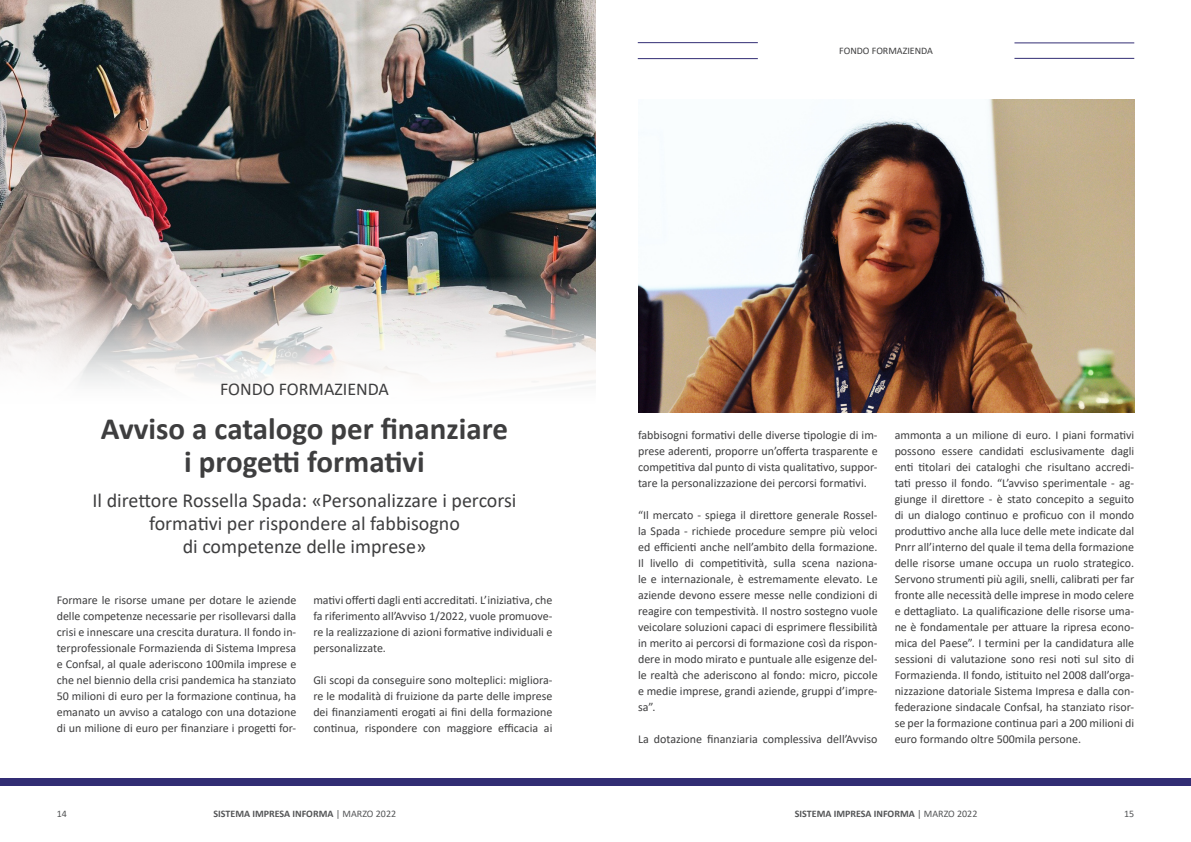
<style>
.page{position:relative;width:1191px;height:842px;background:#fff}
.page>*{position:absolute;margin:0;border:0;box-sizing:border-box;transform-origin:0 0}
.titolo{font:700 31px/33px "Calibri";color:#3e3e3f;text-align:center}
.sottotitolo{font:20px/23px "Calibri";color:#3e3e3f;text-align:center}
.titolo-2{font:18px "Calibri";color:#3e3e3f}
.testo{font:12px/16px "Calibri";color:#3e3e3f;text-align:justify}
.data{font:700 10px "Calibri";color:#545557}
.t1{font:10px "Calibri";color:#3e3e3f}
.t2{font:10px "Calibri";color:#545557}
.s1{font-weight:400}
</style>
<div class="page">
<div style="left:595px;top:778px;width:596px;height:7px;background:#322d74"></div>
<hr style="left:1014px;top:58px;width:120px;height:1px;background:#322d74">
<div style="left:0;top:778px;width:595px;height:7px;background:#322d74"></div>
<hr style="left:1014px;top:43px;width:120px;height:1px;background:#322d74">
<hr style="left:638px;top:58px;width:120px;height:1px;background:#322d74">
<hr style="left:638px;top:42px;width:120px;height:1px;background:#322d74">
<img style="left:0;top:0;width:595px;height:385px">
<img style="left:638px;top:99px;width:496px;height:313px">
<p class="t1" style="left:839px;top:44px;width:95px">FONDO FORMAZIENDA</p>
<p class="titolo-2" style="left:220px;top:377px;width:170px">FONDO FORMAZIENDA</p>
<p class="titolo" style="left:101px;top:412px;width:408px">Avviso a catalogo per finanziare i progetti formativi</p>
<p class="sottotitolo" style="left:92px;top:488px;width:425px">Il direttore Rossella Spada: «Personalizzare i percorsi formativi per rispondere al fabbisogno<br>di competenze delle imprese»</p>
<p class="testo" style="left:57px;top:591px;width:241px">Formare le risorse umane per dotare le aziende delle competenze necessarie per risollevarsi dalla crisi e innescare una crescita duratura. Il fondo in&shy;terprofessionale Formazienda di Sistema Impresa e Confsal, al quale aderiscono 100mila imprese e che nel biennio della crisi pandemica ha stanziato 50 milioni di euro per la formazione continua, ha emanato un avviso a catalogo con una dotazione di un milione di euro per finanziare i progetti for-</p>
<p class="testo" style="left:313px;top:591px;width:241px">mativi offerti dagli enti accreditati. L’iniziativa, che fa riferimento all’Avviso 1/2022, vuole promuove&shy;re la realizzazione di azioni formative individuali e personalizzate.</p>
<p class="testo" style="left:313px;top:671px;width:241px">Gli scopi da conseguire sono molteplici: migliora&shy;re le modalità di fruizione da parte delle imprese dei finanziamenti erogati ai fini della formazione continua, rispondere con maggiore efficacia ai</p>
<p class="testo" style="left:638px;top:426px;width:241px">fabbisogni formativi delle diverse tipologie di im&shy;prese aderenti, proporre un’offerta trasparente e competitiva dal punto di vista qualitativo, suppor&shy;tare la personalizzazione dei percorsi formativi.</p>
<p class="testo" style="left:638px;top:506px;width:241px">“Il mercato - spiega il direttore generale Rossel&shy;la Spada - richiede procedure sempre più veloci ed efficienti anche nell’ambito della formazione.<br>Il livello di competitività, sulla scena naziona&shy;le e internazionale, è estremamente elevato. Le aziende devono essere messe nelle condizioni di reagire con tempestività. Il nostro sostegno vuole veicolare soluzioni capaci di esprimere flessibilità in merito ai percorsi di formazione così da rispon&shy;dere in modo mirato e puntuale alle esigenze del&shy;le realtà che aderiscono al fondo: micro, piccole e medie imprese, grandi aziende, gruppi d’impre&shy;sa”.</p>
<p class="testo" style="left:638px;top:730px;width:241px">La dotazione finanziaria complessiva dell’Avviso</p>
<p class="testo" style="left:894px;top:426px;width:241px">ammonta a un milione di euro. I piani formativi possono essere candidati esclusivamente dagli enti titolari dei cataloghi che risultano accredi&shy;tati presso il fondo. “L’avviso sperimentale - ag&shy;giunge il direttore - è stato concepito a seguito di un dialogo continuo e proficuo con il mondo produttivo anche alla luce delle mete indicate dal Pnrr all’interno del quale il tema della formazione delle risorse umane occupa un ruolo strategico.<br>Servono strumenti più agili, snelli, calibrati per far fronte alle necessità delle imprese in modo celere e dettagliato. La qualificazione delle risorse uma&shy;ne è fondamentale per attuare la ripresa econo&shy;mica del Paese”. I termini per la candidatura alle sessioni di valutazione sono resi noti sul sito di Formazienda. Il fondo, istituito nel 2008 dall’orga&shy;nizzazione datoriale Sistema Impresa e dalla con&shy;federazione sindacale Confsal, ha stanziato risor&shy;se per la formazione continua pari a 200 milioni di euro formando oltre 500mila persone.</p>
<p class="data" style="left:213px;top:807px;width:184px">SISTEMA IMPRESA INFORMA <span class="s1">| MARZO 2022</span></p>
<p class="data" style="left:795px;top:807px;width:184px">SISTEMA IMPRESA INFORMA <span class="s1">| MARZO 2022</span></p>
<p class="t2" style="left:57px;top:807px;width:12px">14</p>
<p class="t2" style="left:1124px;top:807px;width:12px">15</p>
</div>
